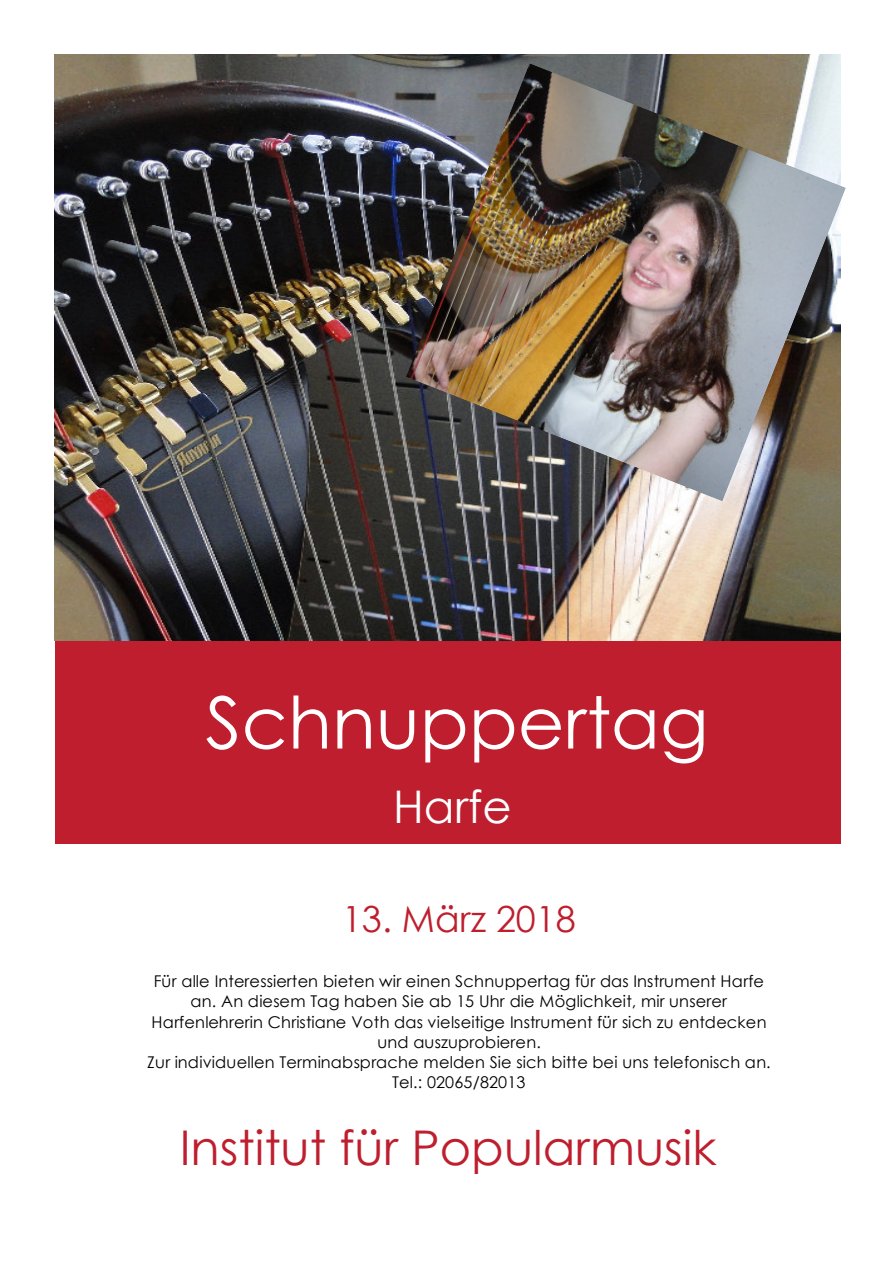
<style>
.page{position:relative;width:893px;height:1263px;background:#fff}
.page>*{position:absolute;margin:0;border:0;box-sizing:border-box;transform-origin:0 0}
.t1{font:72px "Century Gothic";color:#fff}
.t2{font:47.85px "Century Gothic";color:#be1e2d}
.t3{font:45px "Century Gothic";color:#fff}
.t4{font:36px "Century Gothic";color:#be1e2d}
.t5{font:16.2px/20.2px "Century Gothic";letter-spacing:.01em;color:#000;text-align:center}
</style>
<div class="page">
<div style="left:55px;top:641px;width:785px;height:203px;background:#be1e2d"></div>
<img style="left:55px;top:55px;width:785px;height:586px">
<img style="left:406px;top:63px;width:440px;height:438px">
<h1 class="t1" style="left:205px;top:695px;width:504px">Schnuppertag</h1>
<h3 class="t3" style="left:393px;top:789px;width:120px">Harfe</h3>
<h3 class="t4" style="left:342px;top:905px;width:235px">13. März 2018</h3>
<p class="t5" style="left:147px;top:973px;width:624px">Für alle Interessierten bieten wir einen Schnuppertag für das Instrument Harfe an. An diesem Tag haben Sie ab 15 Uhr die Möglichkeit, mir unserer Harfenlehrerin Christiane Voth das vielseitige Instrument für sich zu entdecken und auszuprobieren.<br>Zur individuellen Terminabsprache melden Sie sich bitte bei uns telefonisch an.<br>Tel.: 02065/82013</p>
<h2 class="t2" style="left:180px;top:1130px;width:538px">Institut für Popularmusik</h2>
</div>
